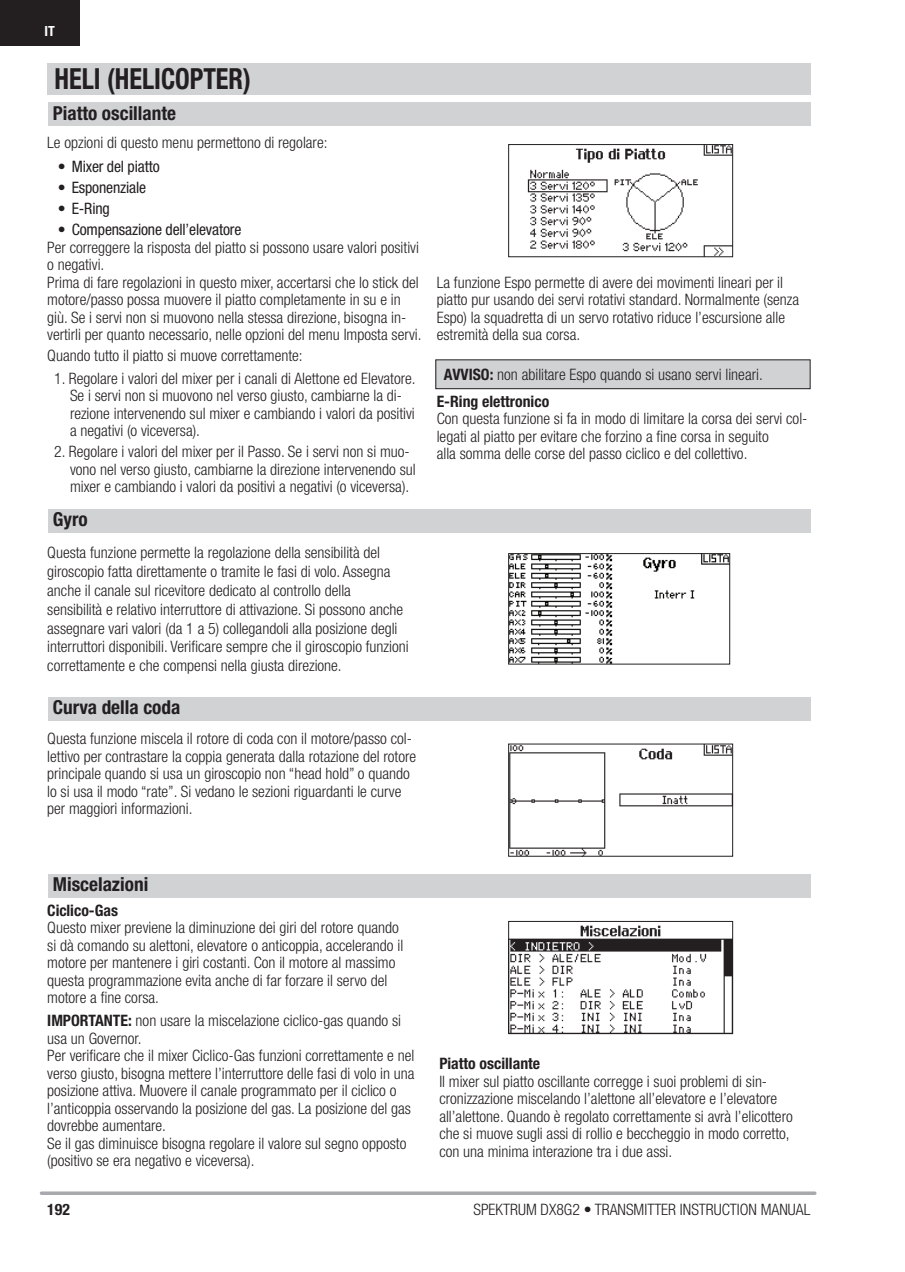
<style>
.page{position:relative;width:905px;height:1272px;background:#fff}
.page>*{position:absolute;margin:0;border:0;box-sizing:border-box;transform-origin:0 0}
.t1{font:700 condensed 29.05px "Helvetica Neue LT Std";color:#231f20;scale:.9 1}
.t2{font:700 condensed 19.25px "Helvetica Neue LT Std";color:#231f20}
.t3{font:300 condensed 15.75px/17.5px "Helvetica Neue LT Std";color:#231f20}
.t4{font:condensed 15.75px "Helvetica Neue LT Std";letter-spacing:-.01em;color:#231f20}
.t5{font:700 condensed 15.75px "Helvetica Neue LT Std";color:#231f20}
.t6{font:700 condensed 14px "Helvetica Neue LT Std";color:#fff}
.s1{font-weight:700}
</style>
<div class="page">
<svg style="left:41px;top:1191px;width:773px;height:4px;background:#b2b3b6"></svg>
<div style="left:0;top:0;width:79px;height:45px;background:#231f20"></div>
<div style="left:436px;top:360px;width:374px;height:29px;background:#d1d2d4"></div>
<div style="left:435px;top:359px;width:375px;height:30px;border:1px solid #231f20"></div>
<div style="left:47px;top:63px;width:763px;height:31px;background:#d1d2d4"></div>
<div style="left:48px;top:103px;width:762px;height:23px;background:#d1d2d4"></div>
<div style="left:48px;top:509px;width:762px;height:24px;background:#d1d2d4"></div>
<div style="left:48px;top:697px;width:762px;height:24px;background:#d1d2d4"></div>
<div style="left:48px;top:874px;width:762px;height:24px;background:#d1d2d4"></div>
<img style="left:527px;top:146px;width:204px;height:109px">
<div style="left:508px;top:144px;width:225px;height:113px;border:1px solid #231f20"></div>
<img style="left:510px;top:555px;width:218px;height:107px">
<div style="left:508px;top:553px;width:222px;height:111px;border:1px solid #231f20"></div>
<img style="left:510px;top:745px;width:221px;height:109px">
<div style="left:508px;top:743px;width:225px;height:113px;border:1px solid #231f20"></div>
<img style="left:510px;top:925px;width:221px;height:107px">
<div style="left:508px;top:921px;width:225px;height:113px;border:1px solid #231f20"></div>
<p class="t6" style="left:44px;top:23px;width:12px">IT</p>
<h1 class="t1" style="left:55px;top:61px;width:98px">HELI (Helicopter</h1>
<h1 class="t1" style="left:243px;top:61px;width:10px">)</h1>
<p class="t2" style="left:53px;top:101px;width:125px">Piatto oscillante</p>
<p class="t3" style="left:47px;top:133px;width:282px">Le opzioni di questo menu permettono di regolare:</p>
<p class="t4" style="left:58px;top:157px;width:103px">• Mixer del piatto</p>
<p class="t4" style="left:58px;top:178px;width:90px">• Esponenziale</p>
<p class="t4" style="left:58px;top:199px;width:54px">• E-Ring</p>
<p class="t4" style="left:58px;top:220px;width:185px">• Compensazione dell’elevatore</p>
<p class="t3" style="left:47px;top:238px;width:376px">Per correggere la risposta del piatto si possono usare valori positivi o negativi.<br>Prima di fare regolazioni in questo mixer, accertarsi che lo stick del motore/passo possa muovere il piatto completamente in su e in giù. Se i servi non si muovono nella stessa direzione, bisogna in&shy;vertirli per quanto necessario, nelle opzioni del menu Imposta servi.</p>
<p class="t3" style="left:47px;top:347px;width:257px">Quando tutto il piatto si muove correttamente:</p>
<p class="t3" style="left:70px;top:369px;width:347px;text-indent:-16px">1. Regolare i valori del mixer per i canali di Alettone ed Elevatore.<br>Se i servi non si muovono nel verso giusto, cambiarne la di&shy;rezione intervenendo sul mixer e cambiando i valori da positivi a negativi (o viceversa).</p>
<p class="t3" style="left:70px;top:443px;width:347px;text-indent:-16px">2. Regolare i valori del mixer per il Passo. Se i servi non si muo&shy;vono nel verso giusto, cambiarne la direzione intervenendo sul mixer e cambiando i valori da positivi a negativi (o viceversa).</p>
<p class="t2" style="left:53px;top:508px;width:36px">Gyro</p>
<p class="t3" style="left:47px;top:543px;width:363px;line-height:18.9px">Questa funzione permette la regolazione della sensibilità del giroscopio fatta direttamente o tramite le fasi di volo. Assegna anche il canale sul ricevitore dedicato al controllo della sensibilità e relativo interruttore di attivazione. Si possono anche assegnare vari valori (da 1 a 5) collegandoli alla posizione degli interruttori disponibili. Verificare sempre che il giroscopio funzioni correttamente e che compensi nella giusta direzione.</p>
<p class="t2" style="left:53px;top:696px;width:129px">Curva della coda</p>
<p class="t3" style="left:47px;top:730px;width:370px">Questa funzione miscela il rotore di coda con il motore/passo col&shy;lettivo per contrastare la coppia generata dalla rotazione del rotore principale quando si usa un giroscopio non “head hold” o quando lo si usa il modo “rate”. Si vedano le sezioni riguardanti le curve per maggiori informazioni.</p>
<p class="t3" style="left:437px;top:273px;width:364px">La funzione Espo permette di avere dei movimenti lineari per il piatto pur usando dei servi rotativi standard. Normalmente (senza Espo) la squadretta di un servo rotativo riduce l’escursione alle estremità della sua corsa.</p>
<p class="t3" style="left:437px;top:361px;width:327px;line-height:26.2px;text-indent:7px"><span class="s1">AVVISO:</span> non abilitare Espo quando si usano servi lineari.<br><span class="s1">E-Ring elettronico</span></p>
<p class="t3" style="left:437px;top:410px;width:372px">Con questa funzione si fa in modo di limitare la corsa dei servi col&shy;legati al piatto per evitare che forzino a fine corsa in seguito<br>alla somma delle corse del passo ciclico e del collettivo.</p>
<p class="t2" style="left:53px;top:873px;width:97px">Miscelazioni</p>
<p class="t5" style="left:47px;top:901px;width:72px">Ciclico-Gas</p>
<p class="t3" style="left:47px;top:919px;width:357px">Questo mixer previene la diminuzione dei giri del rotore quando si dà comando su alettoni, elevatore o anticoppia, accelerando il motore per mantenere i giri costanti. Con il motore al massimo questa programmazione evita anche di far forzare il servo del motore a fine corsa.</p>
<p class="t3" style="left:47px;top:1012px;width:369px"><span class="s1">IMPORTANTE:</span> non usare la miscelazione ciclico-gas quando si usa un Governor.<br>Per verificare che il mixer Ciclico-Gas funzioni correttamente e nel verso giusto, bisogna mettere l’interruttore delle fasi di volo in una posizione attiva. Muovere il canale programmato per il ciclico o l’anticoppia osservando la posizione del gas. La posizione del gas dovrebbe aumentare.<br>Se il gas diminuisce bisogna regolare il valore sul segno opposto (positivo se era negativo e viceversa).</p>
<p class="t5" style="left:439px;top:1054px;width:102px">Piatto oscillante</p>
<p class="t3" style="left:439px;top:1072px;width:355px">Il mixer sul piatto oscillante corregge i suoi problemi di sin&shy;cronizzazione miscelando l’alettone all’elevatore e l’elevatore all’alettone. Quando è regolato correttamente si avrà l’elicottero che si muove sugli assi di rollio e beccheggio in modo corretto, con una minima interazione tra i due assi.</p>
<p class="t5" style="left:47px;top:1199px;width:24px">192</p>
<p class="t3" style="left:473px;top:1200px;width:338px">SPEKTRUM DX8G2 • TRANSMITTER INSTRUCTION MANUAL</p>
</div>
